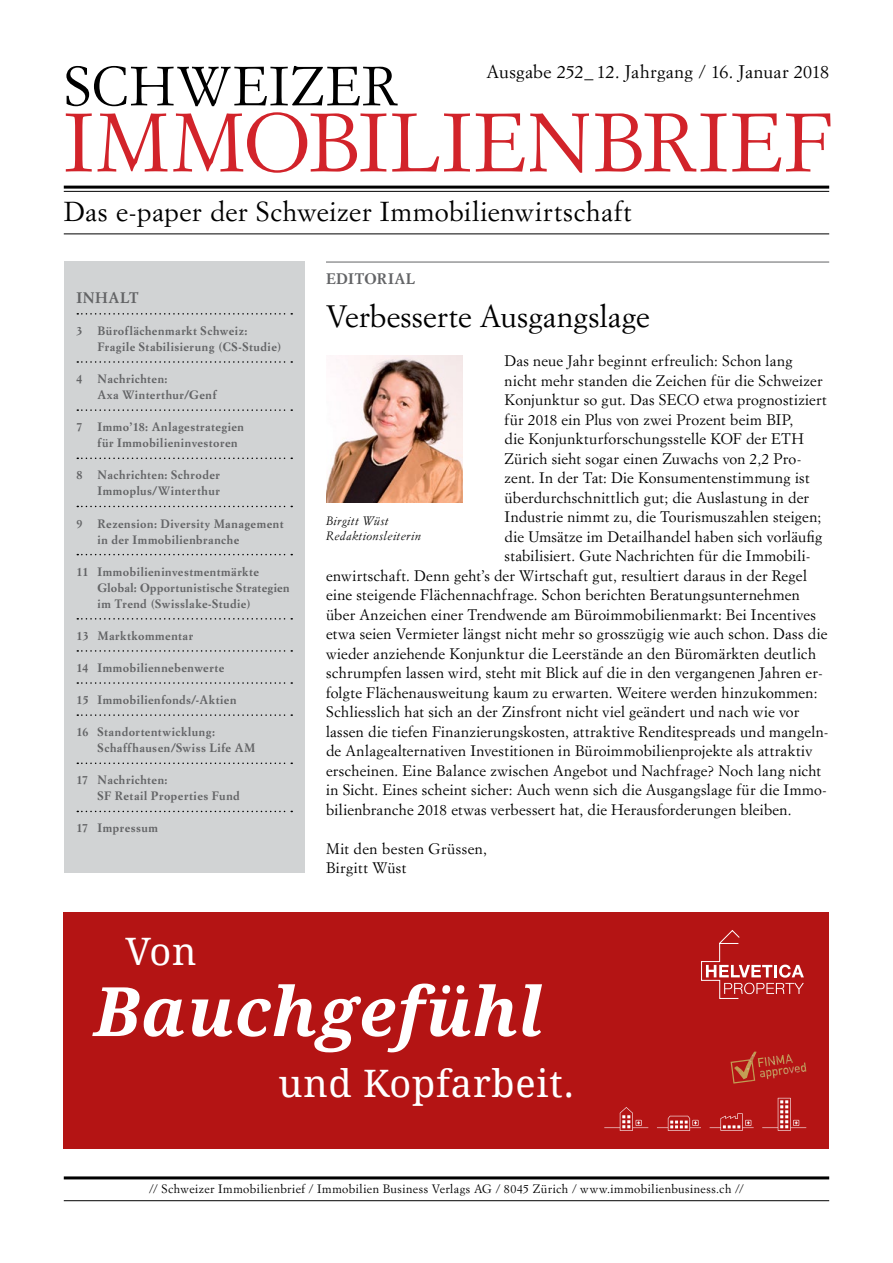
<style>
.page{position:relative;width:893px;height:1263px;background:#fff}
.page>*{position:absolute;margin:0;border:0;box-sizing:border-box;transform-origin:0 0}
.t1{font:81px "Simoncini Garamond Std";letter-spacing:.02em;color:#d2232a}
.t2{font:italic 700 68.1px "Droid Serif";letter-spacing:.02em;color:#fff}
.t3{font:54px "Simoncini Garamond Std";letter-spacing:.025em;color:#000}
.t4{font:37.8px "Droid Serif";letter-spacing:.02em;color:#fff}
.t5{font:30.45px "Simoncini Garamond Std";letter-spacing:.005em;color:#000}
.t6{font:27px "Simoncini Garamond Std";letter-spacing:.02em;color:#000}
.t7{font:18px "Simoncini Garamond Std";letter-spacing:.01em;color:#000}
.t8{font:15px/19.5px "Simoncini Garamond Std";letter-spacing:.02em;color:#000}
.t9{font:700 15px "Simoncini Garamond Std";letter-spacing:.03em;color:#636466}
.t10{font:700 12px/16px "Simoncini Garamond Std";letter-spacing:.04em;color:#636466}
.t11{font:12px "Simoncini Garamond Std";letter-spacing:.04em;color:#000}
.t12{font:italic 12px/15px "Simoncini Garamond Std";letter-spacing:.03em;color:#000}
</style>
<div class="page">
<hr style="left:64px;top:186px;width:765px;height:3px;background:#000">
<hr style="left:64px;top:191px;width:765px;height:1px;background:#000">
<hr style="left:64px;top:1176px;width:765px;height:3px;background:#000">
<hr style="left:64px;top:1200px;width:765px;height:1px;background:#000">
<hr style="left:64px;top:233px;width:765px;height:1px;background:#000">
<hr style="left:326px;top:262px;width:503px;height:1px;background:#636466">
<img style="left:326px;top:355px;width:136px;height:147px">
<div style="left:64px;top:261px;width:241px;height:612px;background:#d1d3d4"></div>
<svg style="left:77px;top:313px;width:215px;height:2px"></svg>
<svg style="left:77px;top:361px;width:215px;height:2px"></svg>
<svg style="left:77px;top:409px;width:215px;height:2px"></svg>
<svg style="left:77px;top:457px;width:215px;height:2px"></svg>
<svg style="left:77px;top:506px;width:215px;height:1px"></svg>
<svg style="left:77px;top:554px;width:215px;height:1px"></svg>
<svg style="left:77px;top:618px;width:215px;height:1px"></svg>
<svg style="left:77px;top:650px;width:215px;height:2px"></svg>
<svg style="left:77px;top:682px;width:215px;height:2px"></svg>
<svg style="left:77px;top:714px;width:215px;height:2px"></svg>
<svg style="left:77px;top:762px;width:215px;height:2px"></svg>
<svg style="left:77px;top:811px;width:215px;height:1px"></svg>
<div style="left:64px;top:912px;width:765px;height:236px;background:#b41414"></div>
<img style="left:772px;top:1062px;width:34px;height:16px">
<img style="left:731px;top:1051px;width:26px;height:32px">
<img style="left:758px;top:1054px;width:35px;height:13px">
<svg style="left:701px;top:930px;width:103px;height:69px"></svg>
<svg style="left:657px;top:1116px;width:44px;height:15px"></svg>
<svg style="left:604px;top:1107px;width:44px;height:24px"></svg>
<svg style="left:710px;top:1113px;width:44px;height:18px"></svg>
<svg style="left:762px;top:1098px;width:44px;height:33px"></svg>
<p class="t7" style="left:487px;top:60px;width:344px">Ausgabe 252_ 12. Jahrgang / 16. Januar 2018</p>
<h3 class="t3" style="left:64px;top:53px;width:334px">SCHWEIZER</h3>
<h1 class="t1" style="left:64px;top:93px;width:770px">IMMOBILIENBRIEF</h1>
<h3 class="t6" style="left:64px;top:195px;width:570px">Das e-paper der Schweizer Immobilienwirtschaft</h3>
<p class="t9" style="left:77px;top:288px;width:64px">INHALT</p>
<p class="t10" style="left:77px;top:323px;width:7px">3</p>
<p class="t10" style="left:98px;top:323px;width:186px">Büroflächenmarkt Schweiz:<br>Fragile Stabilisierung (CS-Studie)</p>
<p class="t10" style="left:77px;top:371px;width:7px">4</p>
<p class="t10" style="left:98px;top:371px;width:120px">Nachrichten:<br>Axa Winterthur/Genf</p>
<p class="t10" style="left:77px;top:419px;width:7px">7</p>
<p class="t10" style="left:98px;top:419px;width:148px">Immo’18: Anlagestrategien für Immobilieninvestoren</p>
<p class="t10" style="left:77px;top:467px;width:7px">8</p>
<p class="t10" style="left:98px;top:467px;width:124px">Nachrichten: Schroder<br>Immoplus/Winterthur</p>
<p class="t10" style="left:77px;top:516px;width:7px">9</p>
<p class="t10" style="left:98px;top:516px;width:187px">Rezension: Diversity Management in der Immobilienbranche</p>
<p class="t10" style="left:98px;top:564px;width:194px;text-indent:-21px">11 Immobilieninvestmentmärkte<br>Global: Opportunistische Strategien im Trend (Swisslake-Studie)</p>
<p class="t10" style="left:77px;top:628px;width:118px">13 Marktkommentar</p>
<p class="t10" style="left:77px;top:660px;width:149px">14 Immobiliennebenwerte</p>
<p class="t10" style="left:77px;top:692px;width:161px">15 Immobilienfonds/-Aktien</p>
<p class="t10" style="left:98px;top:724px;width:159px;text-indent:-21px">16 Standortentwicklung:<br>Schaffhausen/Swiss Life AM</p>
<p class="t10" style="left:98px;top:772px;width:144px;text-indent:-21px">17 Nachrichten:<br>SF Retail Properties Fund</p>
<p class="t10" style="left:77px;top:820px;width:83px">17 Impressum</p>
<p class="t9" style="left:326px;top:269px;width:91px">EDITORIAL</p>
<h3 class="t5" style="left:326px;top:298px;width:325px">Verbesserte Ausgangslage</h3>
<p class="t8" style="left:505px;top:351px;width:290px">Das neue Jahr beginnt erfreulich: Schon lang</p>
<p class="t8" style="left:505px;top:370px;width:320px">nicht mehr standen die Zeichen für die Schweizer</p>
<p class="t8" style="left:505px;top:390px;width:324px">Konjunktur so gut. Das SECO etwa prognostiziert</p>
<p class="t8" style="left:505px;top:409px;width:290px">für 2018 ein Plus von zwei Prozent beim BIP,</p>
<p class="t8" style="left:505px;top:429px;width:301px">die Konjunkturforschungsstelle KOF der ETH</p>
<p class="t8" style="left:505px;top:448px;width:298px">Zürich sieht sogar einen Zuwachs von 2,2 Pro-</p>
<p class="t8" style="left:505px;top:468px;width:307px">zent. In der Tat: Die Konsumentenstimmung ist</p>
<p class="t8" style="left:505px;top:487px;width:306px">überdurchschnittlich gut; die Auslastung in der</p>
<p class="t8" style="left:505px;top:507px;width:318px">Industrie nimmt zu, die Tourismuszahlen steigen;</p>
<p class="t8" style="left:505px;top:526px;width:319px">die Umsätze im Detailhandel haben sich vorläufig</p>
<p class="t8" style="left:505px;top:546px;width:307px">stabilisiert. Gute Nachrichten für die Immobili-</p>
<p class="t8" style="left:326px;top:565px;width:482px">enwirtschaft. Denn geht’s der Wirtschaft gut, resultiert daraus in der Regel</p>
<p class="t8" style="left:326px;top:585px;width:475px">eine steigende Flächennachfrage. Schon berichten Beratungsunternehmen</p>
<p class="t8" style="left:326px;top:604px;width:491px">über Anzeichen einer Trendwende am Büroimmobilienmarkt: Bei Incentives</p>
<p class="t8" style="left:326px;top:624px;width:503px">etwa seien Vermieter längst nicht mehr so grosszügig wie auch schon. Dass die</p>
<p class="t8" style="left:326px;top:643px;width:492px">wieder anziehende Konjunktur die Leerstände an den Büromärkten deutlich</p>
<p class="t8" style="left:326px;top:663px;width:498px">schrumpfen lassen wird, steht mit Blick auf die in den vergangenen Jahren er-</p>
<p class="t8" style="left:326px;top:682px;width:493px">folgte Flächenausweitung kaum zu erwarten. Weitere werden hinzukommen:</p>
<p class="t8" style="left:326px;top:702px;width:475px">Schliesslich hat sich an der Zinsfront nicht viel geändert und nach wie vor</p>
<p class="t8" style="left:326px;top:721px;width:504px">lassen die tiefen Finanzierungskosten, attraktive Renditespreads und mangeln-</p>
<p class="t8" style="left:326px;top:741px;width:488px">de Anlagealternativen Investitionen in Büroimmobilienprojekte als attraktiv</p>
<p class="t8" style="left:326px;top:760px;width:497px">erscheinen. Eine Balance zwischen Angebot und Nachfrage? Noch lang nicht</p>
<p class="t8" style="left:326px;top:780px;width:502px">in Sicht. Eines scheint sicher: Auch wenn sich die Ausgangslage für die Immo-</p>
<p class="t8" style="left:326px;top:799px;width:467px">bilienbranche 2018 etwas verbessert hat, die Herausforderungen bleiben.</p>
<p class="t8" style="left:326px;top:838px;width:162px">Mit den besten Grüssen,<br>Birgitt Wüst</p>
<p class="t12" style="left:326px;top:513px;width:97px">Birgitt Wüst<br>Redaktionsleiterin</p>
<h3 class="t4" style="left:126px;top:930px;width:73px">Von</h3>
<h2 class="t2" style="left:94px;top:973px;width:451px">Bauchgefühl</h2>
<h3 class="t4" style="left:279px;top:1061px;width:297px">und Kopfarbeit.</h3>
<p class="t11" style="left:149px;top:1181px;width:596px">// Schweizer Immobilienbrief / Immobilien Business Verlags AG / 8045 Zürich / www.immobilienbusiness.ch //</p>
</div>
